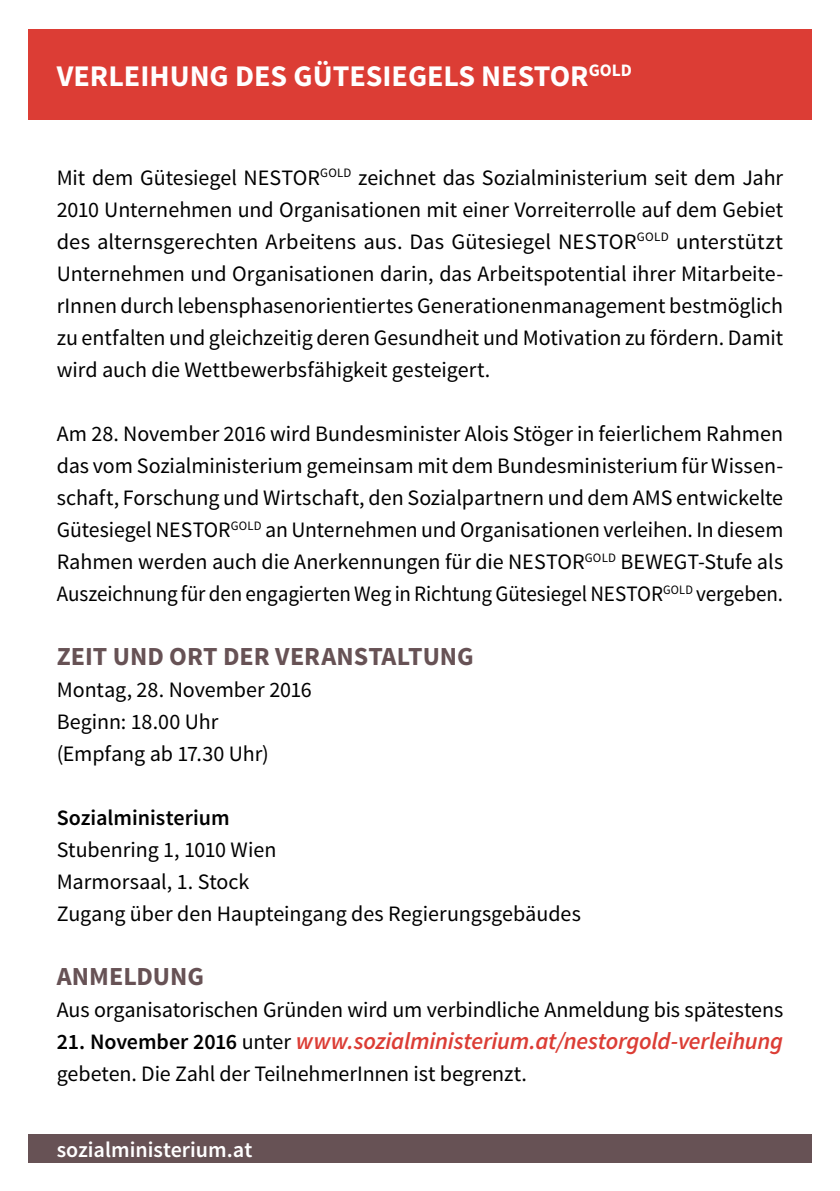
<style>
.page{position:relative;width:840px;height:1191px;background:#fff}
.page>*{position:absolute;margin:0;border:0;box-sizing:border-box;transform-origin:0 0}
.Kopfzeile_lib{font:700 30px "Source Sans Pro";color:#fff}
.Zeit_und_Ort_der_Veranstaltung{font:700 26px "Source Sans Pro";color:#675255}
.Flie_text_Ort_und_Zeit_letzte_Zeile{font:italic 600 24px "Source Sans Pro";letter-spacing:-.01em;color:#dc3d35}
.Teaser{font:22px/32px "Source Sans Pro";letter-spacing:-.005em;color:#000;text-align:justify}
.Flie_text_Ort_und_Zeit_letzte_Zeile-2{font:22px "Source Sans Pro";letter-spacing:-.005em;color:#000}
.Flie_text_Ort_und_Zeit{font:22px "Source Sans Pro";letter-spacing:-.005em;color:#000}
.t1{font:600 22px "Source Sans Pro";color:#fff}
.Flie_text_Ort_und_Zeit-2{font:600 22px "Source Sans Pro";color:#000}
.s1{font-style:normal;font-size:22px;color:#000}
.s2{font-weight:400;font-style:normal;font-size:22px;color:#000}
</style>
<div class="page">
<div style="left:28px;top:29px;width:783px;height:91px;background:#dc3d35"></div>
<div style="left:28px;top:1134px;width:783px;height:28px;background:#675255"></div>
<h1 class="Kopfzeile_lib" style="left:57px;top:57px;width:576px">VERLEIHUNG DES GÜTESIEGELS NESTOR<sup>GOLD</sup></h1>
<p class="Teaser" style="left:57px;top:162px;width:727px">Mit dem Gütesiegel NESTOR<sup>GOLD</sup> zeichnet das Sozialministerium seit dem Jahr 2010 Unternehmen und Organisationen mit einer Vorreiterrolle auf dem Gebiet des alternsgerechten Arbeitens aus. Das Gütesiegel NESTOR<sup>GOLD</sup> unterstützt Unternehmen und Organisationen darin, das Arbeitspotential ihrer Mitarbeite&shy;rInnen durch lebensphasenorientiertes Generationenmanagement bestmöglich zu entfalten und gleichzeitig deren Gesundheit und Motivation zu fördern. Damit wird auch die Wettbewerbsfähigkeit gesteigert.</p>
<p class="Teaser" style="left:57px;top:418px;width:727px">Am 28. November 2016 wird Bundesminister Alois Stöger in feierlichem Rahmen das vom Sozialministerium gemeinsam mit dem Bundesministerium für Wissen&shy;schaft, Forschung und Wirtschaft, den Sozialpartnern und dem AMS entwickelte Gütesiegel NESTOR<sup>GOLD</sup> an Unternehmen und Organisationen verleihen. In diesem Rahmen werden auch die Anerkennungen für die NESTOR<sup>GOLD</sup> BEWEGT-Stufe als Auszeichnung für den engagierten Weg in Richtung Gütesiegel NESTOR<sup>GOLD</sup> vergeben.</p>
<h2 class="Zeit_und_Ort_der_Veranstaltung" style="left:57px;top:639px;width:418px">ZEIT UND ORT DER VERANSTALTUNG</h2>
<p class="Flie_text_Ort_und_Zeit" style="left:57px;top:676px;width:256px">Montag, 28. November 2016</p>
<p class="Flie_text_Ort_und_Zeit" style="left:57px;top:708px;width:163px">Beginn: 18.00 Uhr</p>
<p class="Flie_text_Ort_und_Zeit_letzte_Zeile-2" style="left:57px;top:740px;width:214px">(Empfang ab 17.30 Uhr)</p>
<p class="Flie_text_Ort_und_Zeit-2" style="left:57px;top:804px;width:174px">Sozialministerium</p>
<p class="Flie_text_Ort_und_Zeit" style="left:57px;top:836px;width:221px">Stubenring 1, 1010 Wien</p>
<p class="Flie_text_Ort_und_Zeit" style="left:57px;top:868px;width:194px">Marmorsaal, 1. Stock</p>
<p class="Flie_text_Ort_und_Zeit_letzte_Zeile-2" style="left:57px;top:900px;width:525px">Zugang über den Haupteingang des Regierungsgebäudes</p>
<h2 class="Zeit_und_Ort_der_Veranstaltung" style="left:57px;top:959px;width:149px">ANMELDUNG</h2>
<p class="Flie_text_Ort_und_Zeit_letzte_Zeile-2" style="left:57px;top:996px;width:727px">Aus organisatorischen Gründen wird um verbindliche Anmeldung bis spätestens</p>
<p class="Flie_text_Ort_und_Zeit_letzte_Zeile" style="left:57px;top:1026px;width:727px"><span class="s1">21. November 2016</span> <span class="s2">unter</span> www.sozialministerium.at/nestorgold-verleihung</p>
<p class="Flie_text_Ort_und_Zeit_letzte_Zeile-2" style="left:57px;top:1060px;width:471px">gebeten. Die Zahl der TeilnehmerInnen ist begrenzt.</p>
<p class="t1" style="left:57px;top:1135px;width:197px">sozialministerium.at</p>
</div>
